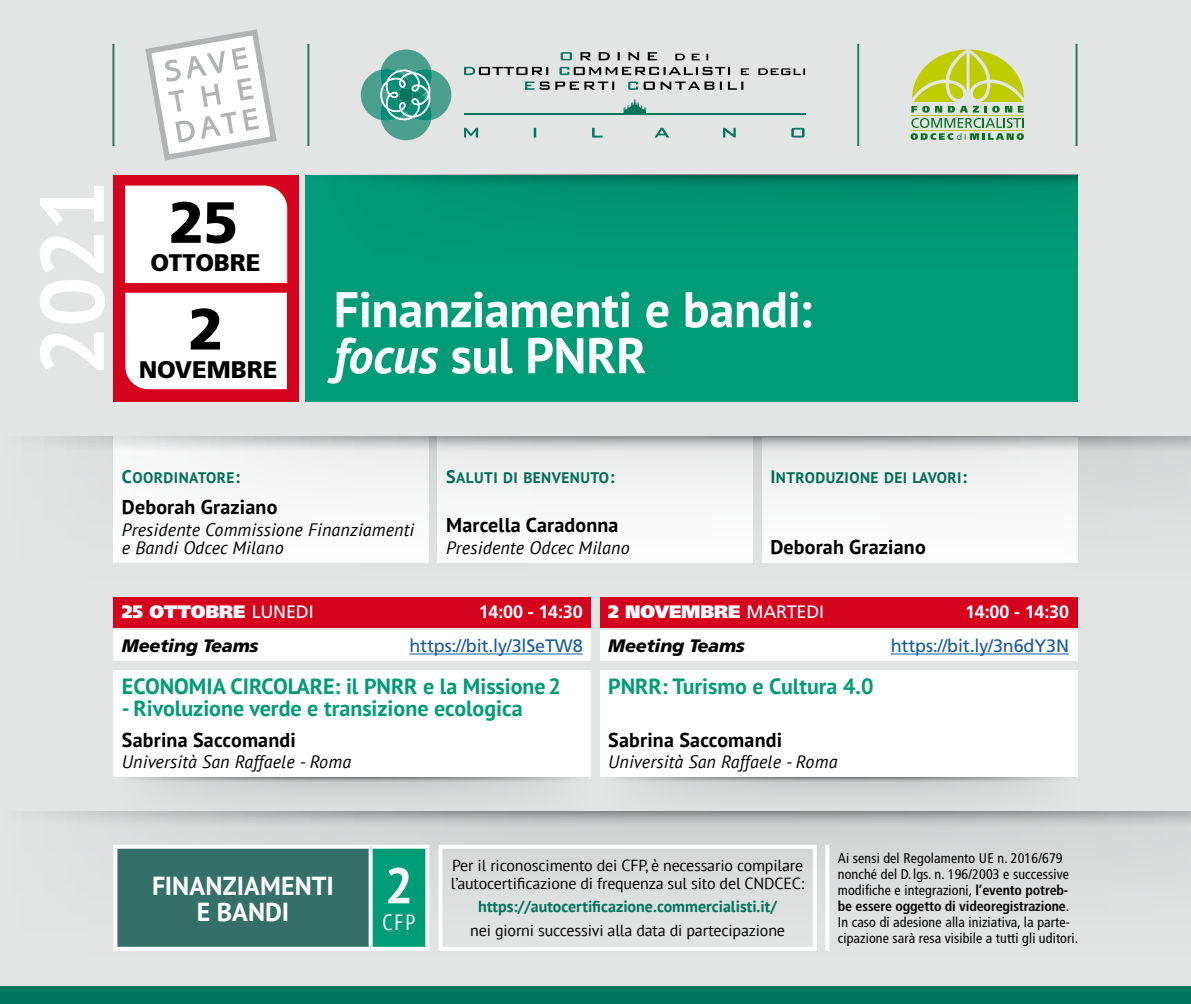
<style>
.page{position:relative;width:1191px;height:1004px;background:#fff}
.page>*{position:absolute;margin:0;border:0;box-sizing:border-box;transform-origin:0 0}
.t1{font:900 58px "Frutiger";color:#000}
.OK_TESTO_VERDE{font:700 50px/46px "PT Sans";letter-spacing:-.005em;color:#fff}
.t2{font:700 26px/26px "PT Sans";letter-spacing:.005em;color:#fff;text-align:center}
.t3{font:900 24px "Frutiger";letter-spacing:-.005em;color:#000}
.SOTTOTITOLI_NERI{font:700 22px "PT Sans";color:#009c78}
.t4{font:condensed 22px "PT Sans";color:#fff}
.t5{font:700 20px "PT Sans";letter-spacing:.01em;color:#000}
.t6{font:italic 18px/18px "PT Sans";letter-spacing:.01em;color:#000}
.SOTTOTITOLI_NERI-2{font:18px "Frutiger";letter-spacing:-.01em;color:#165b9a}
.SOTTOTITOLI_NERI-3{font:900 18px "Frutiger";letter-spacing:-.01em;color:#fff}
.SOTTOTITOLI_NERI-4{font:italic 900 18px "Frutiger";letter-spacing:-.01em;color:#000}
.SOTTOTITOLI_NERI-5{font:700 18px "Frutiger";letter-spacing:-.01em;color:#fff}
.t7{font:16px/18px "PT Sans";letter-spacing:-.01em;color:#000}
.t8{font:700 16px "PT Sans";color:#00755c}
.t9{font:15.4px "PT Sans Bold SC850";letter-spacing:.03em;color:#00755c}
.SOTTOTITOLI_NERI-6{font:condensed 14px/16px "Frutiger";letter-spacing:.01em;color:#000}
.s1{font-style:italic}
.s2{font-size:18px}
.s3{font-weight:400}
.s4{font-weight:700}
</style>
<div class="page">
<div style="left:0;top:0;width:1191px;height:1003px;background:#e3e4e4"></div>
<div style="left:117px;top:777px;width:470px;height:34px;background:#dadbdb"></div>
<svg style="left:140px;top:777px;width:427px;height:6px"></svg>
<div style="left:603px;top:777px;width:471px;height:34px;background:#dadbdb"></div>
<svg style="left:627px;top:777px;width:426px;height:6px"></svg>
<svg style="left:148px;top:32px;width:125px;height:125px"></svg>
<div style="left:146px;top:30px;width:130px;height:130px;border:5px solid #b1b3b4;border-radius:19px"></div>
<svg style="left:164px;top:47px;width:95px;height:96px;background:#eee"></svg>
<svg style="left:628px;top:82px;width:115px;height:8px"></svg>
<svg style="left:525px;top:82px;width:89px;height:8px"></svg>
<svg style="left:559px;top:67px;width:246px;height:8px"></svg>
<svg style="left:464px;top:67px;width:84px;height:8px"></svg>
<svg style="left:580px;top:52px;width:128px;height:8px"></svg>
<svg style="left:561px;top:52px;width:11px;height:8px"></svg>
<svg style="left:464px;top:128px;width:340px;height:9px"></svg>
<svg style="left:623px;top:99px;width:23px;height:14px"></svg>
<hr style="left:464px;top:113px;width:342px;height:1px;background:#00755c">
<svg style="left:361px;top:50px;width:90px;height:90px"></svg>
<svg style="left:910px;top:50px;width:114px;height:90px"></svg>
<hr style="left:857px;top:44px;width:2px;height:102px;background:#2e7764">
<hr style="left:1075px;top:44px;width:2px;height:102px;background:#2e7764">
<hr style="left:307px;top:44px;width:2px;height:102px;background:#2e7764">
<hr style="left:112px;top:44px;width:2px;height:102px;background:#2e7764">
<svg style="left:40px;top:186px;width:65px;height:184px"></svg>
<div style="left:305px;top:175px;width:772px;height:226px;background:#009c78"></div>
<div style="left:113px;top:175px;width:186px;height:226px;background:#d4021d"></div>
<div style="left:125px;top:185px;width:162px;height:98px;background:#fff"></div>
<div style="left:125px;top:293px;width:162px;height:96px;background:#fff"></div>
<svg style="left:351px;top:175px;width:726px;height:14px"></svg>
<div style="left:113px;top:596px;width:478px;height:31px;background:#d4021d"></div>
<div style="left:600px;top:596px;width:477px;height:31px;background:#d4021d"></div>
<div style="left:113px;top:630px;width:478px;height:31px;background:#fff"></div>
<hr style="left:409px;top:653px;width:174px;height:1px;background:#165b9a">
<div style="left:600px;top:630px;width:477px;height:31px;background:#fff"></div>
<hr style="left:890px;top:653px;width:179px;height:1px;background:#165b9a">
<div style="left:113px;top:670px;width:478px;height:54px;background:#fff"></div>
<div style="left:600px;top:670px;width:477px;height:54px;background:#fff"></div>
<div style="left:113px;top:724px;width:478px;height:53px;background:#fff"></div>
<div style="left:600px;top:724px;width:477px;height:53px;background:#fff"></div>
<div style="left:0;top:986px;width:1191px;height:17px;background:#00755c"></div>
<svg style="left:113px;top:456px;width:1078px;height:165px"></svg>
<svg style="left:44px;top:437px;width:1147px;height:19px"></svg>
<svg style="left:44px;top:811px;width:1147px;height:19px"></svg>
<svg style="left:439px;top:845px;width:378px;height:3px"></svg>
<svg style="left:438px;top:848px;width:4px;height:98px"></svg>
<svg style="left:438px;top:946px;width:379px;height:4px;fill:#fff"></svg>
<hr style="left:813px;top:848px;width:4px;height:98px;background:#fff">
<div style="left:115px;top:846px;width:256px;height:102px;background:#347068"></div>
<div style="left:371px;top:846px;width:56px;height:102px;background:#009c78"></div>
<svg style="left:369px;top:848px;width:4px;height:98px"></svg>
<svg style="left:113px;top:845px;width:258px;height:3px"></svg>
<svg style="left:113px;top:848px;width:4px;height:98px"></svg>
<svg style="left:371px;top:845px;width:58px;height:3px"></svg>
<svg style="left:425px;top:848px;width:4px;height:98px"></svg>
<svg style="left:371px;top:946px;width:58px;height:4px"></svg>
<svg style="left:113px;top:946px;width:258px;height:4px"></svg>
<hr style="left:825px;top:844px;width:4px;height:106px;background:#fff">
<p class="t1" style="left:169px;top:187px;width:71px">25</p>
<p class="t3" style="left:150px;top:248px;width:111px">OTTOBRE</p>
<p class="t1" style="left:188px;top:294px;width:37px">2</p>
<p class="t3" style="left:139px;top:354px;width:140px">NOVEMBRE</p>
<p class="OK_TESTO_VERDE" style="left:334px;top:285px;width:480px">Finanziamenti e bandi: <span class="s1">focus</span> sul PNRR</p>
<p class="t9" style="left:122px;top:468px;width:119px"><span class="s2">C</span>OORDINATORE<span class="s2">:</span></p>
<p class="t9" style="left:446px;top:468px;width:170px"><span class="s2">S</span>ALUTI DI BENVENUTO<span class="s2">:</span></p>
<p class="t5" style="left:446px;top:512px;width:174px">Marcella Caradonna</p>
<p class="t6" style="left:446px;top:538px;width:185px">Presidente Odcec Milano</p>
<p class="t5" style="left:122px;top:494px;width:157px">Deborah Graziano</p>
<p class="t6" style="left:122px;top:520px;width:294px">Presidente Commissione Finanziamenti e Bandi Odcec Milano</p>
<p class="t9" style="left:770px;top:468px;width:198px"><span class="s2">I</span> NTRODUZIONE DEI LAVORI<span class="s2">:</span></p>
<p class="t5" style="left:770px;top:533px;width:157px">Deborah Graziano</p>
<p class="SOTTOTITOLI_NERI-3" style="left:122px;top:601px;width:193px">25 OTTOBRE <span class="s3">LUNEDI</span></p>
<p class="SOTTOTITOLI_NERI-5" style="left:479px;top:601px;width:105px">14:00 - 14:30</p>
<p class="SOTTOTITOLI_NERI-3" style="left:608px;top:601px;width:217px">2 NOVEMBRE <span class="s3">MARTEDI</span></p>
<p class="SOTTOTITOLI_NERI-5" style="left:965px;top:601px;width:105px">14:00 - 14:30</p>
<p class="SOTTOTITOLI_NERI-4" style="left:122px;top:635px;width:138px">Meeting Teams</p>
<p class="SOTTOTITOLI_NERI-2" style="left:409px;top:635px;width:175px">https://bit.ly/3lSeTW8</p>
<p class="SOTTOTITOLI_NERI-4" style="left:608px;top:635px;width:138px">Meeting Teams</p>
<p class="SOTTOTITOLI_NERI-2" style="left:890px;top:635px;width:180px">https://bit.ly/3n6dY3N</p>
<p class="SOTTOTITOLI_NERI" style="left:122px;top:671px;width:440px">ECONOMIA CIRCOLARE: il PNRR e la Missione2</p>
<p class="SOTTOTITOLI_NERI" style="left:122px;top:693px;width:402px">- Rivoluzione verde e transizione ecologica</p>
<p class="SOTTOTITOLI_NERI" style="left:608px;top:671px;width:267px">PNRR: Turismo e Cultura 4.0</p>
<p class="t5" style="left:122px;top:726px;width:175px">Sabrina Saccomandi</p>
<p class="t6" style="left:122px;top:752px;width:231px">Università San Raffaele - Roma</p>
<p class="t2" style="left:152px;top:871px;width:183px">FINANZIAMENTI<br>E BANDI</p>
<p class="OK_TESTO_VERDE" style="left:385px;top:861px;width:30px">2</p>
<p class="t4" style="left:382px;top:907px;width:34px">CFP</p>
<p class="t5" style="left:608px;top:726px;width:175px">Sabrina Saccomandi</p>
<p class="t6" style="left:608px;top:752px;width:231px">Università San Raffaele - Roma</p>
<p class="t7" style="left:451px;top:855px;width:355px">Per il riconoscimento dei CFP, è necessario compilare l’autocertificazione di frequenza sul sito del CNDCEC:</p>
<p class="t8" style="left:478px;top:896px;width:300px">https://autocertificazione.commercialisti.it/</p>
<p class="t7" style="left:470px;top:921px;width:316px">nei giorni successivi alla data di partecipazione</p>
<p class="SOTTOTITOLI_NERI-6" style="left:838px;top:849px;width:233px">Ai sensi del Regolamento UE n. 2016/679 nonché del D.lgs. n. 196/2003 e successive modifiche e integrazioni, <span class="s4">l’evento potreb&shy;be essere oggetto di videoregistrazione</span>.</p>
<p class="SOTTOTITOLI_NERI-6" style="left:838px;top:913px;width:242px">In caso di adesione alla iniziativa, la parte&shy;cipazione sarà resa visibile a tutti gli uditori.</p>
</div>
